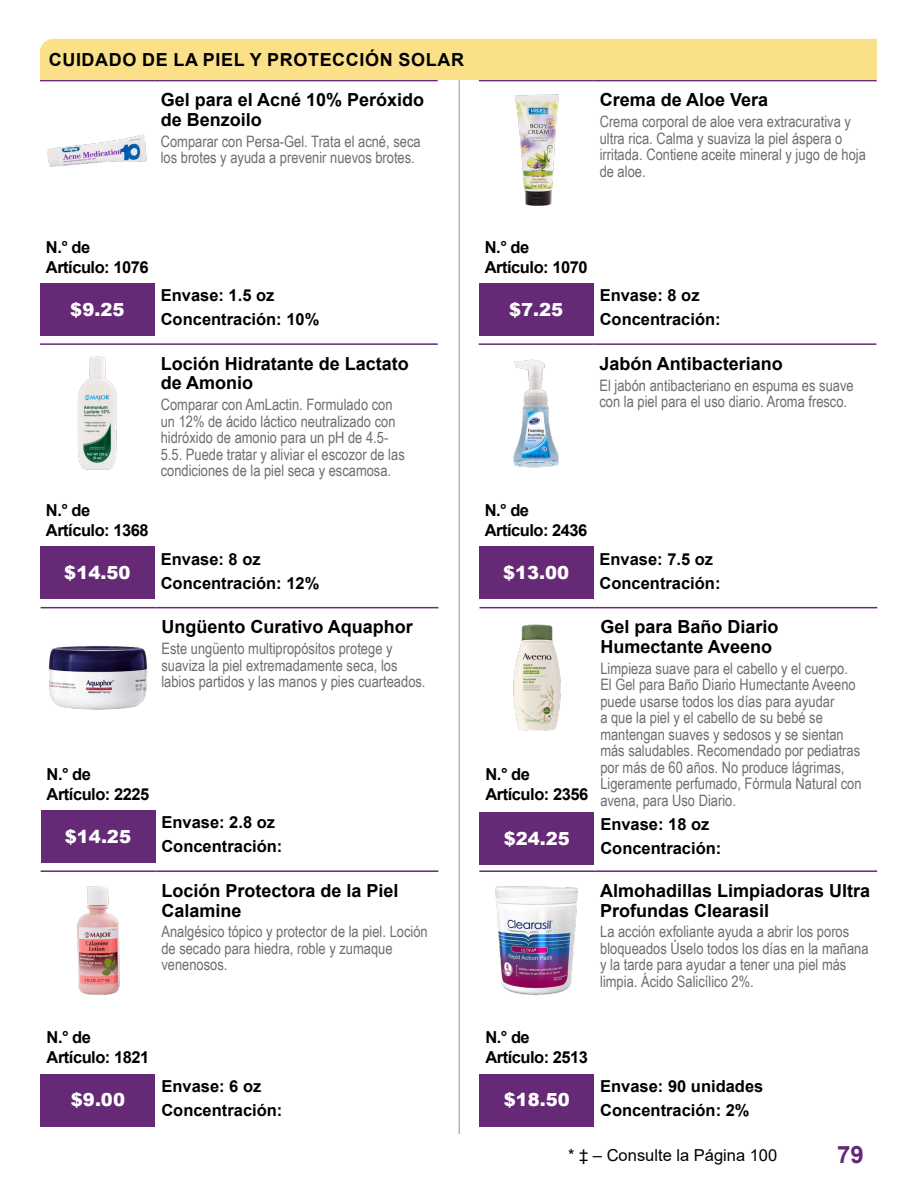
<style>
.page{position:relative;width:918px;height:1188px;background:#fff}
.page>*{position:absolute;margin:0;border:0;box-sizing:border-box;transform-origin:0 0}
.t1{font:700 24px "Arial";color:#662976}
.t2{font:700 18px/19.5px "Arial";color:#000}
.t3{font:900 18px "Arial";color:#fff}
.t4{font:700 18px "Arial";letter-spacing:.035em;color:#000}
.t5{font:700 16.5px "Arial";color:#000}
.t6{font:700 16.5px/19.8px "Arial";letter-spacing:-.03em;color:#000}
.t7{font:16.5px "Arial";color:#000}
.t8{font:15.75px/16.5px "Arial Narrow";color:#6d6e71}
</style>
<div class="page">
<hr style="left:459px;top:80px;width:1px;height:1054px;background:#939598">
<hr style="left:41px;top:607px;width:114px;height:1px;background:#662976">
<hr style="left:155px;top:607px;width:283px;height:1px;background:#662976">
<div style="left:41px;top:1074px;width:114px;height:52px;background:#662976"></div>
<hr style="left:41px;top:870px;width:114px;height:2px;background:#662976">
<hr style="left:155px;top:870px;width:283px;height:2px;background:#662976">
<hr style="left:480px;top:607px;width:114px;height:1px;background:#662976">
<hr style="left:594px;top:607px;width:283px;height:1px;background:#662976">
<div style="left:479px;top:1074px;width:115px;height:52px;background:#662976"></div>
<hr style="left:479px;top:870px;width:115px;height:2px;background:#662976">
<hr style="left:594px;top:870px;width:283px;height:2px;background:#662976">
<hr style="left:40px;top:80px;width:115px;height:1px;background:#662976">
<hr style="left:155px;top:80px;width:283px;height:1px;background:#662976">
<hr style="left:40px;top:343px;width:115px;height:2px;background:#662976">
<hr style="left:155px;top:343px;width:283px;height:2px;background:#662976">
<hr style="left:479px;top:80px;width:115px;height:1px;background:#662976">
<hr style="left:594px;top:80px;width:283px;height:1px;background:#662976">
<hr style="left:479px;top:343px;width:114px;height:2px;background:#662976">
<hr style="left:593px;top:343px;width:283px;height:2px;background:#662976">
<div style="left:40px;top:39px;width:837px;height:41px;background:#fae089"></div>
<img style="left:47px;top:134px;width:100px;height:33px">
<div style="left:40px;top:283px;width:115px;height:53px;background:#662976"></div>
<img style="left:77px;top:357px;width:40px;height:113px">
<div style="left:40px;top:547px;width:115px;height:52px;background:#662976"></div>
<img style="left:48px;top:645px;width:100px;height:65px">
<div style="left:41px;top:810px;width:114px;height:53px;background:#662976"></div>
<img style="left:77px;top:886px;width:43px;height:109px">
<img style="left:514px;top:94px;width:45px;height:112px">
<div style="left:479px;top:283px;width:115px;height:53px;background:#662976"></div>
<img style="left:513px;top:359px;width:46px;height:109px">
<div style="left:479px;top:547px;width:115px;height:52px;background:#662976"></div>
<img style="left:513px;top:624px;width:48px;height:107px">
<div style="left:480px;top:812px;width:114px;height:52px;background:#662976"></div>
<img style="left:495px;top:886px;width:83px;height:110px">
<h3 class="t4" style="left:49px;top:47px;width:417px">CUIDADO DE LA PIEL Y PROTECCIÓN SOLAR</h3>
<p class="t2" style="left:161px;top:91px;width:265px">Gel para el Acné 10% Peróxido de Benzoilo</p>
<p class="t8" style="left:161px;top:132px;width:261px">Comparar con Persa-Gel. Trata el acné, seca los brotes y ayuda a prevenir nuevos brotes.</p>
<p class="t2" style="left:600px;top:91px;width:170px">Crema de Aloe Vera</p>
<p class="t8" style="left:600px;top:113px;width:268px">Crema corporal de aloe vera extracurativa y ultra rica. Calma y suaviza la piel áspera o irritada. Contiene aceite mineral y jugo de hoja de aloe.</p>
<p class="t6" style="left:46px;top:237px;width:104px">N.° de<br>Artículo: 1076</p>
<p class="t3" style="left:70px;top:296px;width:56px">$9.25</p>
<p class="t6" style="left:46px;top:501px;width:104px">N.° de<br>Artículo: 1368</p>
<p class="t3" style="left:64px;top:560px;width:68px">$14.50</p>
<p class="t5" style="left:161px;top:284px;width:115px">Envase: 1.5 oz</p>
<p class="t5" style="left:161px;top:308px;width:160px">Concentración: 10%</p>
<p class="t2" style="left:161px;top:354px;width:250px">Loción Hidratante de Lactato de Amonio</p>
<p class="t8" style="left:161px;top:396px;width:246px">Comparar con AmLactin. Formulado con un 12% de ácido láctico neutralizado con hidróxido de amonio para un pH de 4.5- 5.5. Puede tratar y aliviar el escozor de las condiciones de la piel seca y escamosa.</p>
<p class="t5" style="left:161px;top:547px;width:101px">Envase: 8 oz</p>
<p class="t5" style="left:161px;top:571px;width:160px">Concentración: 12%</p>
<p class="t2" style="left:161px;top:618px;width:253px">Ungüento Curativo Aquaphor</p>
<p class="t8" style="left:161px;top:640px;width:266px">Este ungüento multipropósitos protege y suaviza la piel extremadamente seca, los labios partidos y las manos y pies cuarteados.</p>
<p class="t6" style="left:47px;top:764px;width:104px">N.° de<br>Artículo: 2225</p>
<p class="t3" style="left:65px;top:823px;width:68px">$14.25</p>
<p class="t5" style="left:161px;top:811px;width:115px">Envase: 2.8 oz</p>
<p class="t5" style="left:161px;top:835px;width:123px">Concentración:</p>
<p class="t2" style="left:161px;top:881px;width:239px">Loción Protectora de la Piel<br>Calamine</p>
<p class="t8" style="left:161px;top:923px;width:268px">Analgésico tópico y protector de la piel. Loción de secado para hiedra, roble y zumaque venenosos.</p>
<p class="t6" style="left:47px;top:1028px;width:104px">N.° de<br>Artículo: 1821</p>
<p class="t3" style="left:71px;top:1087px;width:56px">$9.00</p>
<p class="t5" style="left:161px;top:1074px;width:101px">Envase: 6 oz</p>
<p class="t5" style="left:161px;top:1098px;width:123px">Concentración:</p>
<p class="t6" style="left:485px;top:237px;width:104px">N.° de<br>Artículo: 1070</p>
<p class="t3" style="left:509px;top:296px;width:56px">$7.25</p>
<p class="t5" style="left:600px;top:284px;width:101px">Envase: 8 oz</p>
<p class="t5" style="left:600px;top:308px;width:123px">Concentración:</p>
<p class="t2" style="left:600px;top:354px;width:185px">Jabón Antibacteriano</p>
<p class="t8" style="left:600px;top:376px;width:256px">El jabón antibacteriano en espuma es suave con la piel para el uso diario. Aroma fresco.</p>
<p class="t6" style="left:485px;top:501px;width:104px">N.° de<br>Artículo: 2436</p>
<p class="t3" style="left:503px;top:560px;width:68px">$13.00</p>
<p class="t5" style="left:600px;top:547px;width:115px">Envase: 7.5 oz</p>
<p class="t5" style="left:600px;top:571px;width:123px">Concentración:</p>
<p class="t6" style="left:486px;top:764px;width:104px">N.° de<br>Artículo: 2356</p>
<p class="t3" style="left:504px;top:825px;width:68px">$24.25</p>
<p class="t2" style="left:600px;top:618px;width:180px">Gel para Baño Diario<br>Humectante Aveeno</p>
<p class="t8" style="left:600px;top:659px;width:263px">Limpieza suave para el cabello y el cuerpo.<br>El Gel para Baño Diario Humectante Aveeno puede usarse todos los días para ayudar<br>a que la piel y el cabello de su bebé se mantengan suaves y sedosos y se sientan más saludables. Recomendado por pediatras por más de 60 años. No produce lágrimas, Ligeramente perfumado, Fórmula Natural con avena, para Uso Diario.</p>
<p class="t5" style="left:600px;top:812px;width:111px">Envase: 18 oz</p>
<p class="t5" style="left:600px;top:836px;width:123px">Concentración:</p>
<p class="t2" style="left:600px;top:881px;width:272px">Almohadillas Limpiadoras Ultra<br>Profundas Clearasil</p>
<p class="t8" style="left:600px;top:923px;width:270px">La acción exfoliante ayuda a abrir los poros bloqueados Úselo todos los días en la mañana y la tarde para ayudar a tener una piel más limpia. Ácido Salicílico 2%.</p>
<p class="t6" style="left:485px;top:1028px;width:104px">N.° de<br>Artículo: 2513</p>
<p class="t3" style="left:504px;top:1087px;width:68px">$18.50</p>
<p class="t5" style="left:600px;top:1074px;width:165px">Envase: 90 unidades</p>
<p class="t5" style="left:600px;top:1098px;width:151px">Concentración: 2%</p>
<p class="t7" style="left:568px;top:1143px;width:211px">* ‡ – Consulte la Página 100</p>
<h1 class="t1" style="left:837px;top:1138px;width:28px">79</h1>
</div>
